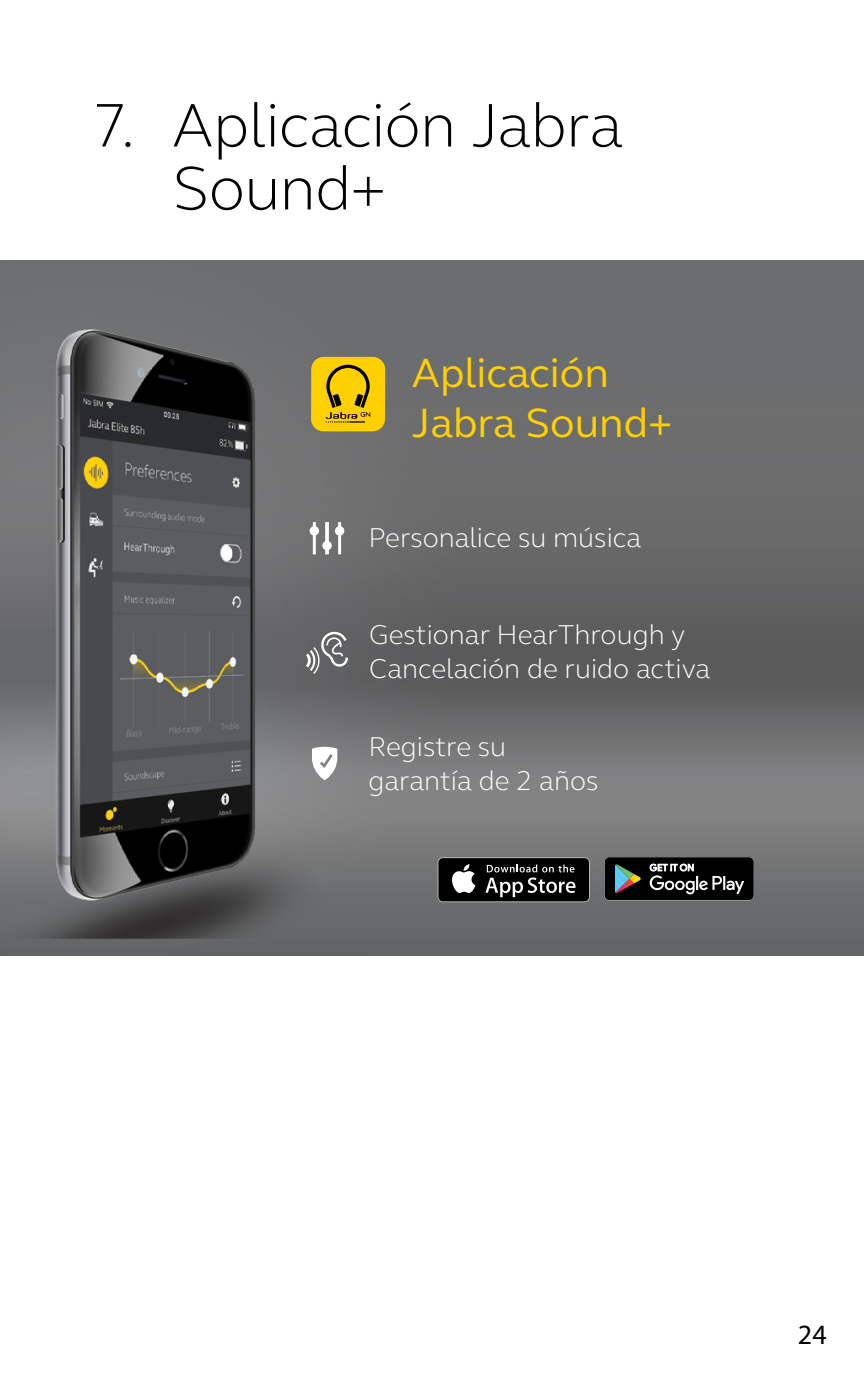
<style>
.page{position:relative;width:864px;height:1389px;background:#fff}
.page>*{position:absolute;margin:0;border:0;box-sizing:border-box;transform-origin:0 0}
.t1{font:300 63px/63px "GN Elliot";letter-spacing:-.01em;color:#000}
.t2{font:42px/50.4px "GN Elliot";color:#ffd000}
.t3{font:300 28px/33.6px "GN Elliot";color:#fff}
.t4{font:28px "Myriad Pro";color:#000}
</style>
<div class="page">
<img style="left:0;top:261px;width:863px;height:694px">
<svg style="left:437px;top:857px;width:152px;height:45px"></svg>
<div style="left:438px;top:858px;width:150px;height:43px;background:#000;border-radius:4px"></div>
<svg style="left:451px;top:864px;width:24px;height:29px"></svg>
<svg style="left:485px;top:865px;width:90px;height:32px"></svg>
<svg style="left:603px;top:856px;width:151px;height:45px;background:#2c2e2d"></svg>
<div style="left:311px;top:357px;width:74px;height:74px;background:#ffd000;border-radius:12px"></div>
<svg style="left:325px;top:365px;width:45px;height:58px"></svg>
<svg style="left:306px;top:632px;width:42px;height:42px;background:#828384"></svg>
<img style="left:10px;top:802px;width:325px;height:137px">
<svg style="left:312px;top:747px;width:25px;height:33px"></svg>
<div style="left:309px;top:526px;width:10px;height:9px;background:#fff;border-radius:4px"></div>
<svg style="left:322px;top:522px;width:9px;height:32px"></svg>
<div style="left:335px;top:526px;width:9px;height:9px;background:#fff;border-radius:4px"></div>
<img style="left:48px;top:314px;width:234px;height:595px">
<h1 class="t1" style="left:173px;top:92px;width:451px;text-indent:-81px">7. Aplicación Jabra<br>Sound+</h1>
<h2 class="t2" style="left:411px;top:346px;width:262px">Aplicación<br>Jabra Sound+</h2>
<p class="t3" style="left:368px;top:520px;width:274px">Personalice su música</p>
<p class="t3" style="left:369px;top:617px;width:342px">Gestionar HearThrough y<br>Cancelación de ruido activa</p>
<p class="t3" style="left:368px;top:729px;width:231px">Registre su garantía de 2 años</p>
<p class="t4" style="left:797px;top:1317px;width:30px">24</p>
</div>
